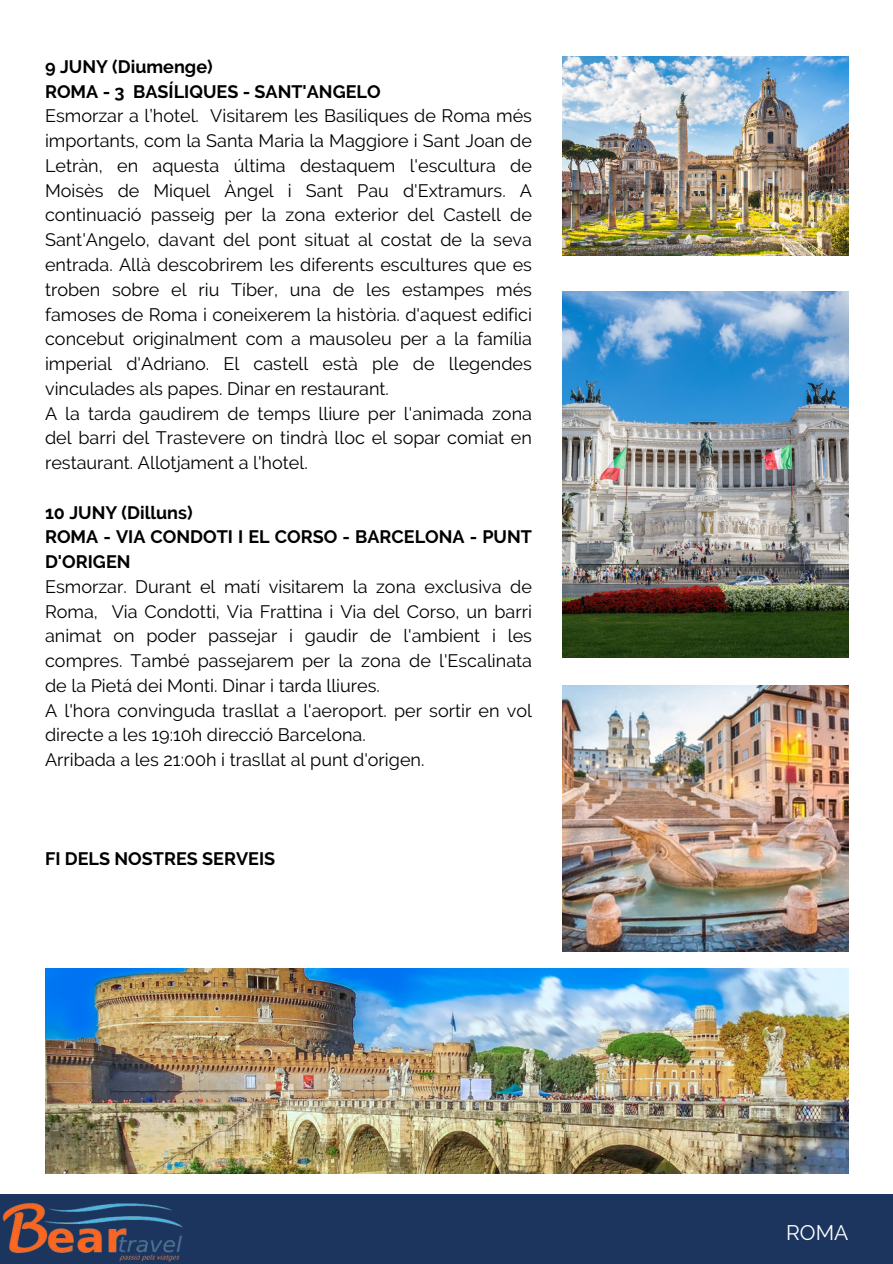
<style>
.page{position:relative;width:893px;height:1264px;background:#fff}
.page>*{position:absolute;margin:0;border:0;box-sizing:border-box;transform-origin:0 0}
.t1{font:21px "Raleway";color:#fff}
.t2{font:18px/24.8px "Raleway";color:#000}
.t3{font:700 18px/24.8px "Raleway";color:#000}
</style>
<div class="page">
<div style="left:0;top:1193px;width:892px;height:70px;background:#1c355e"></div>
<img style="left:562px;top:57px;width:286px;height:199px">
<img style="left:562px;top:685px;width:286px;height:266px">
<img style="left:562px;top:291px;width:286px;height:366px">
<img style="left:45px;top:968px;width:803px;height:205px">
<img style="left:2px;top:1203px;width:181px;height:59px">
<p class="t3" style="left:45px;top:54px;width:337px">9 JUNY (Diumenge)<br>ROMA - 3 BASÍLIQUES - SANT'ANGELO</p>
<p class="t2" style="left:45px;top:104px;width:488px">Esmorzar a l’hotel. Visitarem les Basíliques de Roma més importants, com la Santa Maria la Maggiore i Sant Joan de Letràn, en aquesta última destaquem l'escultura de Moisès de Miquel Àngel i Sant Pau d'Extramurs. A continuació passeig per la zona exterior del Castell de Sant'Angelo, davant del pont situat al costat de la seva entrada. Allà descobrirem les diferents escultures que es troben sobre el riu Tíber, una de les estampes més famoses de Roma i coneixerem la història. d'aquest edifici concebut originalment com a mausoleu per a la família imperial d'Adriano. El castell està ple de llegendes vinculades als papes. Dinar en restaurant.<br>A la tarda gaudirem de temps lliure per l'animada zona del barri del Trastevere on tindrà lloc el sopar comiat en restaurant. Allotjament a l'hotel.</p>
<p class="t3" style="left:45px;top:500px;width:488px">10 JUNY (Dilluns)<br>ROMA - VIA CONDOTI I EL CORSO - BARCELONA - PUNT<br>D'ORIGEN</p>
<p class="t2" style="left:45px;top:574px;width:488px">Esmorzar. Durant el matí visitarem la zona exclusiva de Roma, Via Condotti, Via Frattina i Via del Corso, un barri animat on poder passejar i gaudir de l'ambient i les compres. També passejarem per la zona de l'Escalinata de la Pietá dei Monti. Dinar i tarda lliures.<br>A l'hora convinguda trasllat a l'aeroport. per sortir en vol directe a les 19:10h direcció Barcelona.<br>Arribada a les 21:00h i trasllat al punt d'origen.</p>
<p class="t3" style="left:45px;top:846px;width:232px">FI DELS NOSTRES SERVEIS</p>
<p class="t1" style="left:786px;top:1220px;width:64px">ROMA</p>
</div>
